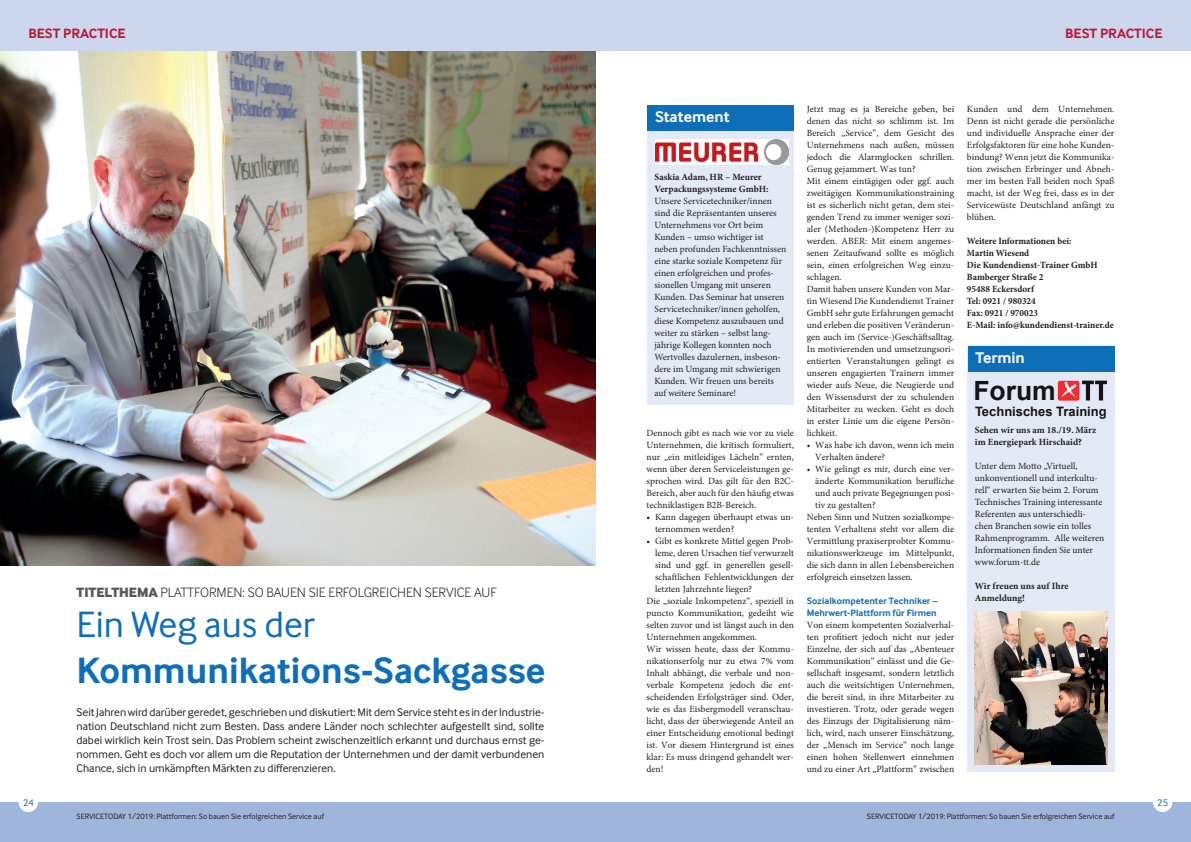
<style>
.page{position:relative;width:1191px;height:842px;background:#fff}
.page>*{position:absolute;margin:0;border:0;box-sizing:border-box;transform-origin:0 0}
.t1{font:700 38px "Inter Face";color:#0f6eb8}
.t2{font:38px "Inter Face";color:#0f6eb8}
.t3{font:700 26.5px "Arial";color:#171419}
.t4{font:700 16px "Inter Face";color:#fff}
.t5{font:300 14px "Inter Face";color:#231f20}
.t6{font:700 14px "Inter Face";color:#bd1738}
.t7{font:700 13px "Arial";color:#171419}
.t8{font:11.5px/14px "Inter Face";color:#231f20;text-align:justify}
.t9{font:10px "Inter Face";color:#0f6eb8}
.t10{font:9.5px/12px "Minion Pro";color:#231f20}
.t11{font:700 9.5px/12px "Minion Pro";color:#231f20}
.t12{font:700 9.5px/12px "Inter Face";color:#0f6eb8}
.t13{font:8px "Inter Face";color:#231f20}
.s1{font-weight:800;color:#57585a}
</style>
<div class="page">
<div style="left:0;top:802px;width:1191px;height:40px;background:#a0b5dc"></div>
<div style="left:0;top:0;width:1191px;height:51px;background:#ccd6ec"></div>
<div style="left:19px;top:792px;width:19px;height:20px;background:#fff;border-radius:50%"></div>
<div style="left:1152px;top:792px;width:20px;height:20px;background:#fff;border-radius:50%"></div>
<img style="left:0;top:51px;width:595px;height:515px">
<div style="left:647px;top:111px;width:147px;height:294px;background:#e4eaf5"></div>
<div style="left:647px;top:105px;width:147px;height:26px;background:#0f6eb8"></div>
<img style="left:655px;top:139px;width:133px;height:25px">
<div style="left:967px;top:346px;width:147px;height:425px;background:#e4eaf5"></div>
<div style="left:968px;top:346px;width:146px;height:26px;background:#0f6eb8"></div>
<div style="left:1057px;top:381px;width:22px;height:20px;background:#ee2e33;border-radius:2px"></div>
<svg style="left:1061px;top:381px;width:46px;height:19px"></svg>
<img style="left:974px;top:611px;width:133px;height:154px">
<h3 class="t6" style="left:28px;top:25px;width:99px">BEST PRACTICE</h3>
<h3 class="t6" style="left:1065px;top:25px;width:99px">BEST PRACTICE</h3>
<h3 class="t5" style="left:77px;top:585px;width:422px"><span class="s1">TITELTHEMA</span> PLATTFORMEN: SO BAUEN SIE ERFOLGREICHEN SERVICE AUF</h3>
<h1 class="t2" style="left:77px;top:603px;width:240px">Ein Weg aus der</h1>
<h1 class="t1" style="left:77px;top:648px;width:470px">Kommunikations-Sackgasse</h1>
<p class="t8" style="left:77px;top:705px;width:469px">Seit Jahren wird darüber geredet, geschrieben und diskutiert: Mit dem Service steht es in der Industrie&shy;nation Deutschland nicht zum Besten. Dass andere Länder noch schlechter aufgestellt sind, sollte dabei wirklich kein Trost sein. Das Problem scheint zwischenzeitlich erkannt und durchaus ernst ge&shy;nommen. Geht es doch vor allem um die Reputation der Unternehmen und der damit verbundenen Chance, sich in umkämpften Märkten zu differenzieren.</p>
<h3 class="t4" style="left:655px;top:108px;width:76px">Statement</h3>
<p class="t11" style="left:654px;top:171px;width:116px">Saskia Adam, HR – Meurer<br>Verpackungssysteme GmbH:</p>
<p class="t10" style="left:654px;top:195px;width:133px">Unsere Servicetechniker/innen sind die Repräsentanten unseres<br>Unternehmens vor Ort beim<br>Kunden – umso wichtiger ist neben profunden Fachkenntnissen eine starke soziale Kompetenz für einen erfolgreichen und profes&shy;sionellen Umgang mit unseren<br>Kunden. Das Seminar hat unseren<br>Servicetechniker/innen geholfen, diese Kompetenz auszubauen und weiter zu stärken – selbst lang&shy;jährige Kollegen konnten noch<br>Wertvolles dazulernen, insbeson&shy;dere im Umgang mit schwierigen<br>Kunden. Wir freuen uns bereits auf weitere Seminare!</p>
<p class="t10" style="left:646px;top:427px;width:149px;text-align:justify">Dennoch gibt es nach wie vor zu viele Unternehmen, die kritisch formuliert, nur „ein mitleidiges Lächeln“ ernten, wenn über deren Serviceleistungen ge&shy;sprochen wird. Das gilt für den B2C-Bereich, aber auch für den häufig etwas techniklastigen B2B-Bereich.</p>
<p class="t10" style="left:655px;top:511px;width:140px;text-indent:-9px">• Kann dagegen überhaupt etwas un&shy;ternommen werden?</p>
<p class="t10" style="left:646px;top:535px;width:149px">• Gibt es konkrete Mittel gegen Prob-</p>
<p class="t10" style="left:655px;top:547px;width:140px">leme, deren Ursachen tief verwurzelt</p>
<p class="t10" style="left:655px;top:559px;width:140px">sind und ggf. in generellen gesell-</p>
<p class="t10" style="left:655px;top:571px;width:140px">schaftlichen Fehlentwicklungen der</p>
<p class="t10" style="left:655px;top:583px;width:99px">letzten Jahrzehnte liegen?</p>
<p class="t10" style="left:646px;top:595px;width:149px">Die „soziale Inkompetenz“, speziell in</p>
<p class="t10" style="left:646px;top:607px;width:149px">puncto Kommunikation, gedeiht wie</p>
<p class="t10" style="left:646px;top:619px;width:149px">selten zuvor und ist längst auch in den</p>
<p class="t10" style="left:646px;top:631px;width:112px">Unternehmen angekommen.</p>
<p class="t10" style="left:646px;top:643px;width:149px">Wir wissen heute, dass der Kommu-</p>
<p class="t10" style="left:646px;top:655px;width:149px">nikationserfolg nur zu etwa 7% vom</p>
<p class="t10" style="left:646px;top:667px;width:149px">Inhalt abhängt, die verbale und non-</p>
<p class="t10" style="left:646px;top:679px;width:149px">verbale Kompetenz jedoch die ent-</p>
<p class="t10" style="left:646px;top:691px;width:149px">scheidenden Erfolgsträger sind. Oder,</p>
<p class="t10" style="left:646px;top:703px;width:149px">wie es das Eisbergmodell veranschau-</p>
<p class="t10" style="left:646px;top:715px;width:149px">licht, dass der überwiegende Anteil an</p>
<p class="t10" style="left:646px;top:727px;width:149px">einer Entscheidung emotional bedingt</p>
<p class="t10" style="left:646px;top:739px;width:149px">ist. Vor diesem Hintergrund ist eines</p>
<p class="t10" style="left:646px;top:751px;width:149px">klar: Es muss dringend gehandelt wer-</p>
<p class="t10" style="left:646px;top:763px;width:18px">den!</p>
<p class="t10" style="left:806px;top:103px;width:149px">Jetzt mag es ja Bereiche geben, bei denen das nicht so schlimm ist. Im Bereich „Service“, dem Gesicht des Unternehmens nach außen, müssen jedoch die Alarmglocken schrillen.<br>Genug gejammert. Was tun?<br>Mit einem eintägigen oder ggf. auch zweitägigen Kommunikationstraining ist es sicherlich nicht getan, dem stei&shy;genden Trend zu immer weniger sozi&shy;aler (Methoden-)Kompetenz Herr zu werden. ABER: Mit einem angemes&shy;senen Zeitaufwand sollte es möglich sein, einen erfolgreichen Weg einzu&shy;schlagen.<br>Damit haben unsere Kunden von Mar&shy;tin Wiesend Die Kundendienst Trainer GmbH sehr gute Erfahrungen gemacht und erleben die positiven Veränderun&shy;gen auch im (Service-)Geschäftsalltag.<br>In motivierenden und umsetzungsori&shy;entierten Veranstaltungen gelingt es unseren engagierten Trainern immer wieder aufs Neue, die Neugierde und den Wissensdurst der zu schulenden Mitarbeiter zu wecken. Geht es doch in erster Linie um die eigene Persön&shy;lichkeit.</p>
<p class="t10" style="left:815px;top:439px;width:140px;text-indent:-9px">• Was habe ich davon, wenn ich mein<br>Verhalten ändere?</p>
<p class="t10" style="left:806px;top:463px;width:149px">• Wie gelingt es mir, durch eine ver-</p>
<p class="t10" style="left:815px;top:475px;width:140px">änderte Kommunikation berufliche</p>
<p class="t10" style="left:815px;top:487px;width:140px">und auch private Begegnungen posi-</p>
<p class="t10" style="left:815px;top:499px;width:62px">tiv zu gestalten?</p>
<p class="t10" style="left:806px;top:511px;width:149px">Neben Sinn und Nutzen sozialkompe-</p>
<p class="t10" style="left:806px;top:523px;width:149px">tenten Verhaltens steht vor allem die</p>
<p class="t10" style="left:806px;top:535px;width:149px">Vermittlung praxiserprobter Kommu-</p>
<p class="t10" style="left:806px;top:547px;width:149px">nikationswerkzeuge im Mittelpunkt,</p>
<p class="t10" style="left:806px;top:559px;width:149px">die sich dann in allen Lebensbereichen</p>
<p class="t10" style="left:806px;top:571px;width:107px">erfolgreich einsetzen lassen.</p>
<p class="t12" style="left:806px;top:594px;width:132px">Sozialkompetenter Techniker –<br>Mehrwert-Plattform für Firmen</p>
<p class="t10" style="left:806px;top:619px;width:149px;text-align:justify">Von einem kompetenten Sozialverhal&shy;ten profitiert jedoch nicht nur jeder Einzelne, der sich auf das „Abenteuer Kommunikation“ einlässt und die Ge&shy;sellschaft insgesamt, sondern letztlich auch die weitsichtigen Unternehmen, die bereit sind, in ihre Mitarbeiter zu investieren. Trotz, oder gerade wegen des Einzugs der Digitalisierung näm&shy;lich, wird, nach unserer Einschätzung, der „Mensch im Service“ noch lange einen hohen Stellenwert einnehmen und zu einer Art „Plattform“ zwischen</p>
<p class="t10" style="left:967px;top:103px;width:149px;text-align:justify">Kunden und dem Unternehmen.<br>Denn ist nicht gerade die persönliche und individuelle Ansprache einer der Erfolgsfaktoren für eine hohe Kunden&shy;bindung? Wenn jetzt die Kommunika&shy;tion zwischen Erbringer und Abneh&shy;mer im besten Fall beiden noch Spaß macht, ist der Weg frei, dass es in der Servicewüste Deutschland anfängt zu blühen.</p>
<p class="t11" style="left:967px;top:235px;width:148px">Weitere Informationen bei:<br>Martin Wiesend<br>Die Kundendienst-Trainer GmbH<br>Bamberger Straße 2<br>95488 Eckersdorf<br>Tel: 0921 / 980324<br>Fax: 0921 / 970023<br>E-Mail: info@kundendienst-trainer.de</p>
<h3 class="t4" style="left:975px;top:348px;width:51px">Termin</h3>
<h2 class="t3" style="left:973px;top:374px;width:84px">Forum</h2>
<h3 class="t7" style="left:975px;top:403px;width:133px">Technisches Training</h3>
<p class="t11" style="left:975px;top:424px;width:123px">Sehen wir uns am 18./19. März im Energiepark Hirschaid?</p>
<p class="t10" style="left:975px;top:460px;width:131px">Unter dem Motto „Virtuell, unkonventionell und interkultu&shy;rell“ erwarten Sie beim 2. Forum<br>Technisches Training interessante<br>Referenten aus unterschiedli&shy;chen Branchen sowie ein tolles<br>Rahmenprogramm. Alle weiteren<br>Informationen finden Sie unter www.forum-tt.de</p>
<p class="t11" style="left:975px;top:580px;width:95px">Wir freuen uns auf Ihre<br>Anmeldung!</p>
<p class="t9" style="left:23px;top:797px;width:12px">24</p>
<p class="t9" style="left:1157px;top:797px;width:12px">25</p>
<p class="t13" style="left:77px;top:812px;width:249px">SERVICETODAY 1/2019: Plattformen: So bauen Sie erfolgreichen Service auf</p>
<p class="t13" style="left:867px;top:812px;width:249px">SERVICETODAY 1/2019: Plattformen: So bauen Sie erfolgreichen Service auf</p>
</div>
